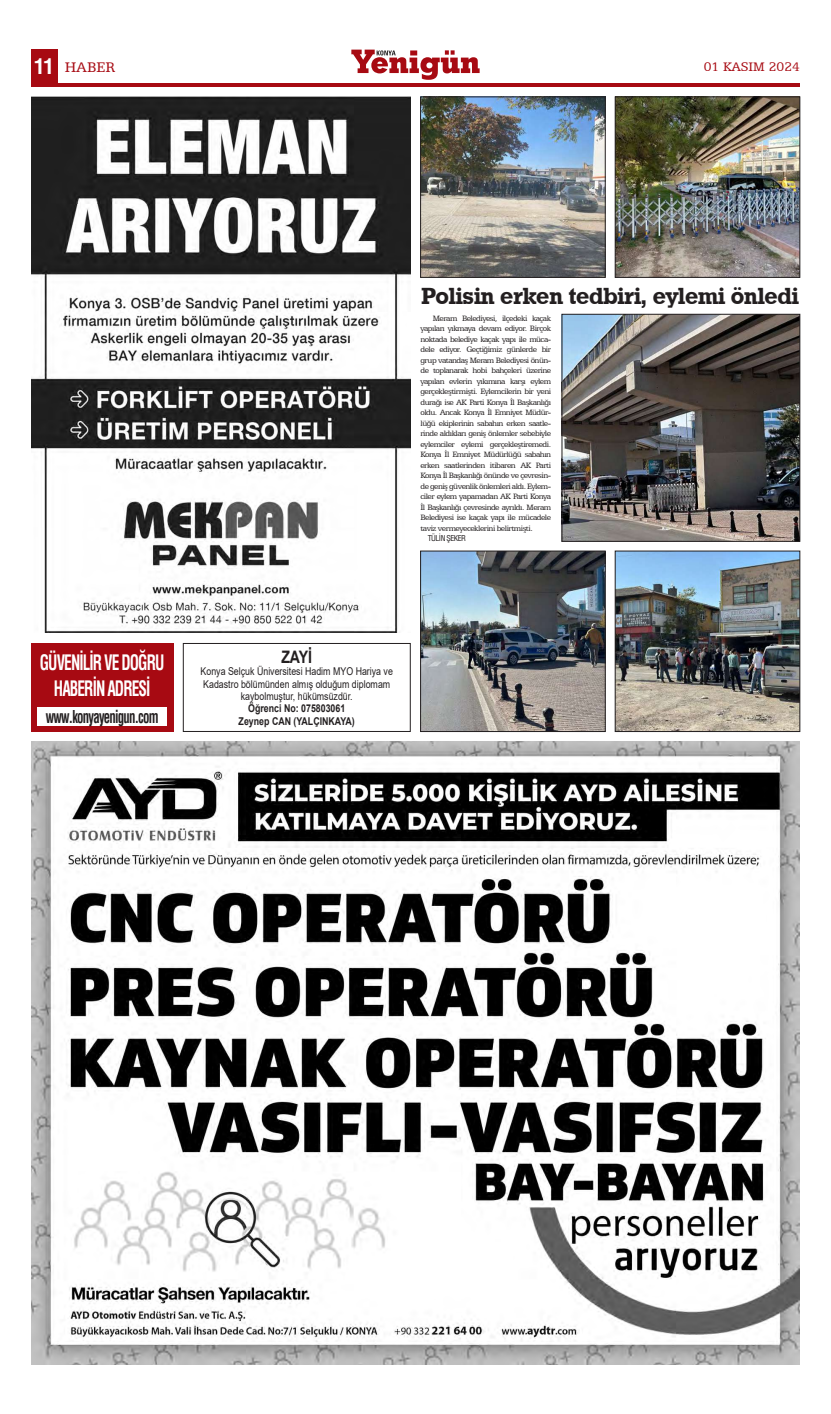
<style>
.page{position:relative;width:831px;height:1414px;background:#fff}
.page>*{position:absolute;margin:0;border:0;box-sizing:border-box;transform-origin:0 0}
.t1{font:23.45px "Geometric Slab 712 BT Bold A";letter-spacing:-.01em;color:#231f20}
.t2{font:700 condensed 20.82px/25.4px "Helvetica";letter-spacing:-.06em;color:#fff;text-align:center;scale:.74 1}
.t3{font:700 condensed 17.32px "Helvetica";letter-spacing:-.06em;color:#231f20;scale:.74 1}
.t4{font:700 17.24px "Arial";color:#231f20;scale:.82 1}
.t5{font:15.75px "Egyptian 505 BT";color:#a70a12}
.t6{font:14px "Egyptian 505 BT";color:#a70a12}
.t7{font:10.76px/12.3px "Arial";color:#231f20;text-align:center;scale:.82 1}
.t8{font:700 10.76px/12.3px "Arial";color:#231f20;text-align:center;scale:.82 1}
.t9{font:8.75px/10.5px "Egyptian 505 BT";letter-spacing:-.06em;color:#231f20;text-align:justify}
.t10{font:condensed 7.88px "Helvetica";letter-spacing:-.06em;color:#231f20}
.s1{font-family:"Helvetica";font-weight:700;font-stretch:condensed;font-size:21px;color:#fff}
</style>
<div class="page">
<img style="left:31px;top:96px;width:379px;height:536px">
<div style="left:31px;top:643px;width:142px;height:89px;background:#a70a12"></div>
<div style="left:38px;top:707px;width:129px;height:19px;background:#fff"></div>
<div style="left:183px;top:643px;width:227px;height:89px;border:1px solid #231f20"></div>
<div style="left:31px;top:50px;width:26px;height:35px;background:#a70a12"></div>
<hr style="left:31px;top:83px;width:769px;height:4px;background:#a70a12">
<svg style="left:351px;top:50px;width:129px;height:30px"></svg>
<img style="left:31px;top:742px;width:769px;height:622px">
<img style="left:564px;top:316px;width:234px;height:223px">
<div style="left:562px;top:314px;width:238px;height:227px;border:1px solid #231f20"></div>
<img style="left:422px;top:553px;width:181px;height:177px">
<div style="left:420px;top:551px;width:185px;height:181px;border:1px solid #231f20"></div>
<img style="left:422px;top:99px;width:181px;height:176px">
<div style="left:420px;top:97px;width:185px;height:180px;border:1px solid #231f20"></div>
<img style="left:617px;top:553px;width:181px;height:177px">
<div style="left:615px;top:551px;width:185px;height:181px;border:1px solid #231f20"></div>
<img style="left:617px;top:99px;width:181px;height:176px">
<div style="left:615px;top:97px;width:185px;height:180px;border:1px solid #231f20"></div>
<h3 class="t5" style="left:34px;top:58px;width:82px"><span class="s1">11</span> HABER</h3>
<h3 class="t6" style="left:704px;top:59px;width:98px">01 KASIM 2024</h3>
<h1 class="t1" style="left:421px;top:281px;width:379px">Polisin erken tedbiri, eylemi önledi</h1>
<p class="t9" style="left:420px;top:313px;width:132px;text-indent:12px">Meram Belediyesi, ilçedeki kaçak yapıları yıkmaya devam ediyor. Birçok noktada belediye kaçak yapı ile müca&shy;dele ediyor. Geçtiğimiz günlerde bir grup vatandaş Meram Belediyesi önün&shy;de toplanarak hobi bahçeleri üzerine yapılan evlerin yıkımına karşı eylem gerçekleştirmişti. Eylemcilerin bir yeni durağı ise AK Parti Konya İl Başkanlığı oldu. Ancak Konya İl Emniyet Müdür&shy;lüğü ekiplerinin sabahın erken saatle&shy;rinde aldıkları geniş önlemler sebebiyle eylemciler eylemi gerçekleştiremedi.<br>Konya İl Emniyet Müdürlüğü sabahın erken saatlerinden itibaren AK Parti Konya İl Başkanlığı önünde ve çevresin&shy;de geniş güvenlik önlemleri aldı. Eylem&shy;ciler eylem yapamadan AK Parti Konya İl Başkanlığı çevresinde ayrıldı. Meram Belediyesi ise kaçak yapı ile mücadele taviz vermeyeceklerini belirtmişti.</p>
<p class="t10" style="left:420px;top:533px;width:47px">■ TÜLİN ŞEKER</p>
<h2 class="t2" style="left:40px;top:650px;width:170px">GÜVENİLİR VE DOĞRU<br>HABERİN ADRESİ</h2>
<h3 class="t3" style="left:46px;top:705px;width:154px">www.konyayenigun.com</h3>
<h3 class="t4" style="left:281px;top:645px;width:39px">ZAYİ</h3>
<p class="t7" style="left:201px;top:665px;width:236px">Konya Selçuk Üniversitesi Hadim MYO Hariya ve<br>Kadastro bölümünden almış olduğum diplomam kaybolmuştur, hükümsüzdür.</p>
<p class="t8" style="left:239px;top:702px;width:143px">Öğrenci No: 075803061<br>Zeynep CAN (YALÇINKAYA)</p>
</div>
